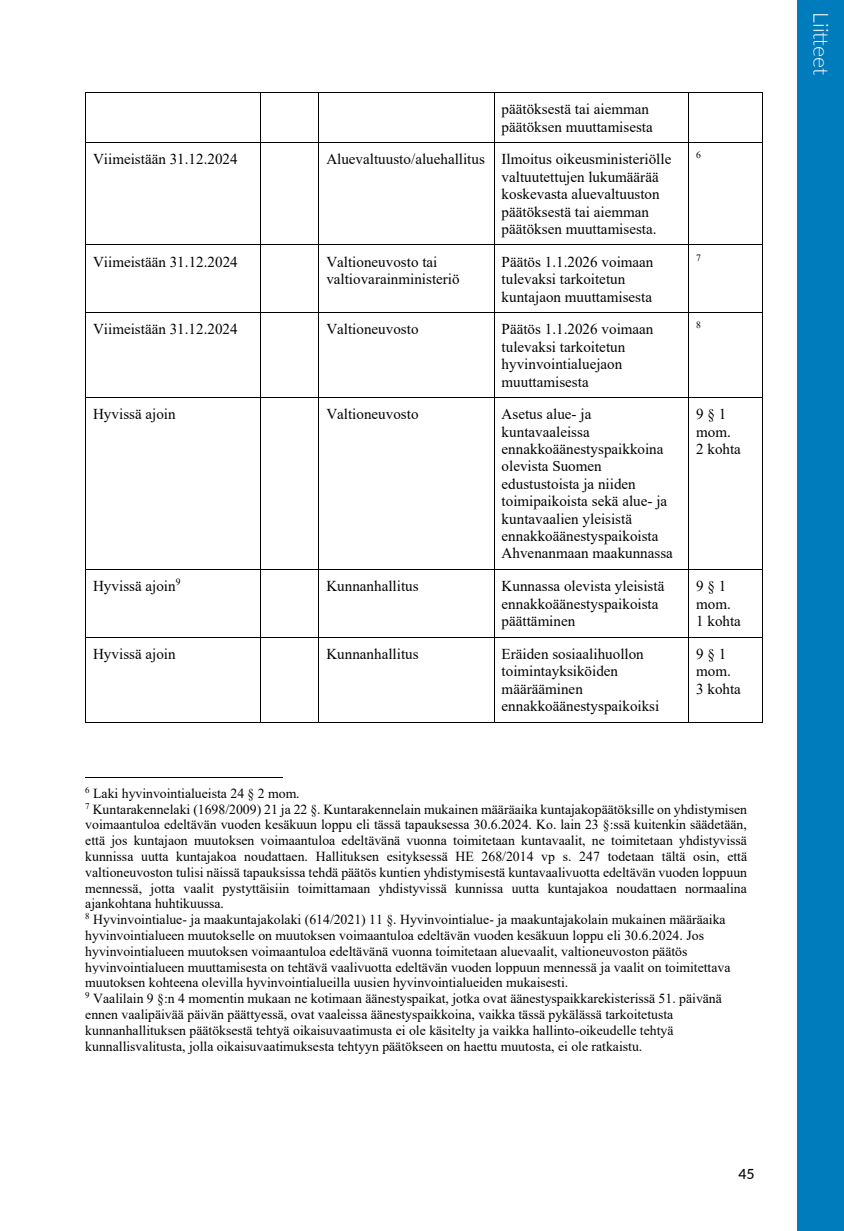
<style>
.page{position:relative;width:844px;height:1231px;background:#fff}
.page>*{position:absolute;margin:0;border:0;box-sizing:border-box;transform-origin:0 0}
.t1{font:300 21px "Lato";color:#fff}
.t2{font:15.05px/17.3px "Times New Roman";color:#000}
.t3{font:500 14px "Lato";color:#000}
.t4{font:13.83px/15.8px "Times New Roman";color:#000}
.t5{font:9.62px "Times New Roman";color:#000}
</style>
<div class="page">
<hr style="left:86px;top:92px;width:174px;height:1px;background:#000">
<hr style="left:261px;top:92px;width:57px;height:1px;background:#000">
<hr style="left:319px;top:92px;width:174px;height:1px;background:#000">
<hr style="left:494px;top:92px;width:194px;height:1px;background:#000">
<hr style="left:689px;top:92px;width:72px;height:1px;background:#000">
<hr style="left:85px;top:100px;width:1px;height:42px;background:#000">
<hr style="left:260px;top:100px;width:1px;height:42px;background:#000">
<hr style="left:318px;top:100px;width:1px;height:42px;background:#000">
<hr style="left:493px;top:100px;width:1px;height:42px;background:#000">
<hr style="left:688px;top:100px;width:1px;height:42px;background:#000">
<hr style="left:761px;top:100px;width:1px;height:42px;background:#000">
<hr style="left:86px;top:142px;width:174px;height:1px;background:#000">
<hr style="left:261px;top:142px;width:57px;height:1px;background:#000">
<hr style="left:319px;top:142px;width:174px;height:1px;background:#000">
<hr style="left:494px;top:142px;width:194px;height:1px;background:#000">
<hr style="left:689px;top:142px;width:72px;height:1px;background:#000">
<hr style="left:85px;top:150px;width:1px;height:94px;background:#000">
<hr style="left:260px;top:150px;width:1px;height:94px;background:#000">
<hr style="left:318px;top:150px;width:1px;height:94px;background:#000">
<hr style="left:493px;top:150px;width:1px;height:94px;background:#000">
<hr style="left:688px;top:150px;width:1px;height:94px;background:#000">
<hr style="left:761px;top:150px;width:1px;height:94px;background:#000">
<hr style="left:86px;top:244px;width:174px;height:1px;background:#000">
<hr style="left:261px;top:244px;width:57px;height:1px;background:#000">
<hr style="left:319px;top:244px;width:174px;height:1px;background:#000">
<hr style="left:494px;top:244px;width:194px;height:1px;background:#000">
<hr style="left:689px;top:244px;width:72px;height:1px;background:#000">
<hr style="left:85px;top:253px;width:1px;height:59px;background:#000">
<hr style="left:260px;top:253px;width:1px;height:59px;background:#000">
<hr style="left:318px;top:253px;width:1px;height:59px;background:#000">
<hr style="left:493px;top:253px;width:1px;height:59px;background:#000">
<hr style="left:688px;top:253px;width:1px;height:59px;background:#000">
<hr style="left:761px;top:253px;width:1px;height:59px;background:#000">
<hr style="left:86px;top:312px;width:174px;height:1px;background:#000">
<hr style="left:261px;top:312px;width:57px;height:1px;background:#000">
<hr style="left:319px;top:312px;width:174px;height:1px;background:#000">
<hr style="left:494px;top:312px;width:194px;height:1px;background:#000">
<hr style="left:689px;top:312px;width:72px;height:1px;background:#000">
<hr style="left:85px;top:320px;width:1px;height:77px;background:#000">
<hr style="left:260px;top:320px;width:1px;height:77px;background:#000">
<hr style="left:318px;top:320px;width:1px;height:77px;background:#000">
<hr style="left:493px;top:320px;width:1px;height:77px;background:#000">
<hr style="left:688px;top:320px;width:1px;height:77px;background:#000">
<hr style="left:761px;top:320px;width:1px;height:77px;background:#000">
<hr style="left:86px;top:397px;width:174px;height:1px;background:#000">
<hr style="left:261px;top:397px;width:57px;height:1px;background:#000">
<hr style="left:319px;top:397px;width:174px;height:1px;background:#000">
<hr style="left:494px;top:397px;width:194px;height:1px;background:#000">
<hr style="left:689px;top:397px;width:72px;height:1px;background:#000">
<hr style="left:85px;top:405px;width:1px;height:164px;background:#000">
<hr style="left:260px;top:405px;width:1px;height:164px;background:#000">
<hr style="left:318px;top:405px;width:1px;height:164px;background:#000">
<hr style="left:493px;top:405px;width:1px;height:164px;background:#000">
<hr style="left:688px;top:405px;width:1px;height:164px;background:#000">
<hr style="left:761px;top:405px;width:1px;height:164px;background:#000">
<hr style="left:86px;top:569px;width:174px;height:1px;background:#000">
<hr style="left:261px;top:569px;width:57px;height:1px;background:#000">
<hr style="left:319px;top:569px;width:174px;height:1px;background:#000">
<hr style="left:494px;top:569px;width:194px;height:1px;background:#000">
<hr style="left:689px;top:569px;width:72px;height:1px;background:#000">
<hr style="left:85px;top:577px;width:1px;height:59px;background:#000">
<hr style="left:260px;top:577px;width:1px;height:59px;background:#000">
<hr style="left:318px;top:577px;width:1px;height:59px;background:#000">
<hr style="left:493px;top:577px;width:1px;height:59px;background:#000">
<hr style="left:688px;top:577px;width:1px;height:59px;background:#000">
<hr style="left:761px;top:577px;width:1px;height:59px;background:#000">
<hr style="left:86px;top:636px;width:174px;height:1px;background:#000">
<hr style="left:261px;top:636px;width:57px;height:1px;background:#000">
<hr style="left:319px;top:636px;width:174px;height:1px;background:#000">
<hr style="left:494px;top:636px;width:194px;height:1px;background:#000">
<hr style="left:689px;top:636px;width:72px;height:1px;background:#000">
<hr style="left:85px;top:644px;width:1px;height:77px;background:#000">
<hr style="left:86px;top:721px;width:174px;height:1px;background:#000">
<hr style="left:260px;top:644px;width:1px;height:77px;background:#000">
<hr style="left:261px;top:721px;width:57px;height:1px;background:#000">
<hr style="left:318px;top:644px;width:1px;height:77px;background:#000">
<hr style="left:319px;top:721px;width:174px;height:1px;background:#000">
<hr style="left:493px;top:644px;width:1px;height:77px;background:#000">
<hr style="left:494px;top:721px;width:194px;height:1px;background:#000">
<hr style="left:688px;top:644px;width:1px;height:77px;background:#000">
<hr style="left:689px;top:721px;width:72px;height:1px;background:#000">
<hr style="left:761px;top:644px;width:1px;height:77px;background:#000">
<hr style="left:85px;top:777px;width:198px;height:1px;background:#000">
<div style="left:796px;top:0;width:47px;height:1230px;background:#007bbb"></div>
<p class="t2" style="left:501px;top:100px;width:153px">päätöksestä tai aiemman päätöksen muuttamisesta</p>
<p class="t2" style="left:93px;top:150px;width:146px">Viimeistään 31.12.2024</p>
<p class="t2" style="left:501px;top:150px;width:171px;text-indent:-175px">Aluevaltuusto/aluehallitus Ilmoitus oikeusministeriölle valtuutettujen lukumäärää koskevasta aluevaltuuston päätöksestä tai aiemman päätöksen muuttamisesta.</p>
<p class="t5" style="left:696px;top:148px;width:6px">6</p>
<p class="t2" style="left:93px;top:252px;width:146px">Viimeistään 31.12.2024</p>
<p class="t2" style="left:326px;top:252px;width:135px">Valtioneuvosto tai valtiovarainministeriö</p>
<p class="t2" style="left:501px;top:252px;width:153px">Päätös 1.1.2026 voimaan tulevaksi tarkoitetun kuntajaon muuttamisesta</p>
<p class="t5" style="left:696px;top:250px;width:6px">7</p>
<p class="t2" style="left:93px;top:320px;width:146px">Viimeistään 31.12.2024</p>
<p class="t2" style="left:326px;top:320px;width:94px">Valtioneuvosto</p>
<p class="t2" style="left:501px;top:320px;width:153px">Päätös 1.1.2026 voimaan tulevaksi tarkoitetun hyvinvointialuejaon muuttamisesta</p>
<p class="t5" style="left:696px;top:318px;width:6px">8</p>
<p class="t2" style="left:93px;top:405px;width:84px">Hyvissä ajoin</p>
<p class="t2" style="left:326px;top:405px;width:94px">Valtioneuvosto</p>
<p class="t2" style="left:501px;top:405px;width:173px">Asetus alue- ja kuntavaaleissa ennakkoäänestyspaikkoina olevista Suomen edustustoista ja niiden toimipaikoista sekä alue- ja kuntavaalien yleisistä ennakkoäänestyspaikoista<br>Ahvenanmaan maakunnassa</p>
<p class="t2" style="left:696px;top:405px;width:46px">9§1 mom.<br>2 kohta</p>
<p class="t2" style="left:93px;top:577px;width:89px">Hyvissä ajoin<sup>9</sup></p>
<p class="t2" style="left:326px;top:577px;width:94px">Kunnanhallitus</p>
<p class="t2" style="left:501px;top:577px;width:164px">Kunnassa olevista yleisistä ennakkoäänestyspaikoista päättäminen</p>
<p class="t2" style="left:696px;top:577px;width:46px">9 § 1 mom.<br>1 kohta</p>
<p class="t2" style="left:93px;top:644px;width:84px">Hyvissä ajoin</p>
<p class="t2" style="left:326px;top:644px;width:94px">Kunnanhallitus</p>
<p class="t2" style="left:501px;top:644px;width:159px">Eräiden sosiaalihuollon toimintayksiköiden määrääminen ennakkoäänestyspaikoiksi</p>
<p class="t2" style="left:696px;top:644px;width:46px">9§1 mom.<br>3 kohta</p>
<p class="t4" style="left:85px;top:784px;width:663px"><sup>6</sup> Laki hyvinvointialueista 24 § 2 mom.<br><sup>7</sup> Kuntarakennelaki (1698/2009) 21 ja 22 §. Kuntarakennelain mukainen määräaika kuntajakopäätöksille on yhdistymisen voimaantuloa edeltävän vuoden kesäkuun loppu eli tässä tapauksessa 30.6.2024. Ko. lain 23 §:ssä kuitenkin säädetään, että jos kuntajaon muutoksen voimaantuloa edeltävänä vuonna toimitetaan kuntavaalit, ne toimitetaan yhdistyvissä kunnissa uutta kuntajakoa noudattaen. Hallituksen esityksessä HE 268/2014 vp s. 247 todetaan tältä osin, että valtioneuvoston tulisi näissä tapauksissa tehdä päätös kuntien yhdistymisestä kuntavaalivuotta edeltävän vuoden loppuun mennessä, jotta vaalit pystyttäisiin toimittamaan yhdistyvissä kunnissa uutta kuntajakoa noudattaen normaalina ajankohtana huhtikuussa.<br><sup>8</sup> Hyvinvointialue- ja maakuntajakolaki (614/2021) 11 §. Hyvinvointialue- ja maakuntajakolain mukainen määräaika hyvinvointialueen muutokselle on muutoksen voimaantuloa edeltävän vuoden kesäkuun loppu eli 30.6.2024. Jos hyvinvointialueen muutoksen voimaantuloa edeltävänä vuonna toimitetaan aluevaalit, valtioneuvoston päätös hyvinvointialueen muuttamisesta on tehtävä vaalivuotta edeltävän vuoden loppuun mennessä ja vaalit on toimitettava muutoksen kohteena olevilla hyvinvointialueilla uusien hyvinvointialueiden mukaisesti.<br><sup>9</sup> Vaalilain 9 §:n 4 momentin mukaan ne kotimaan äänestyspaikat, jotka ovat äänestyspaikkarekisterissä 51. päivänä ennen vaalipäivää päivän päättyessä, ovat vaaleissa äänestyspaikkoina, vaikka tässä pykälässä tarkoitetusta kunnanhallituksen päätöksestä tehtyä oikaisuvaatimusta ei ole käsitelty ja vaikka hallinto-oikeudelle tehtyä kunnallisvalitusta, jolla oikaisuvaatimuksesta tehtyyn päätökseen on haettu muutosta, ei ole ratkaistu.</p>
<p class="t3" style="left:738px;top:1163px;width:18px">45</p>
<h1 class="t1" style="left:835px;top:12px;width:64px;rotate:90deg">Liitteet</h1>
</div>
